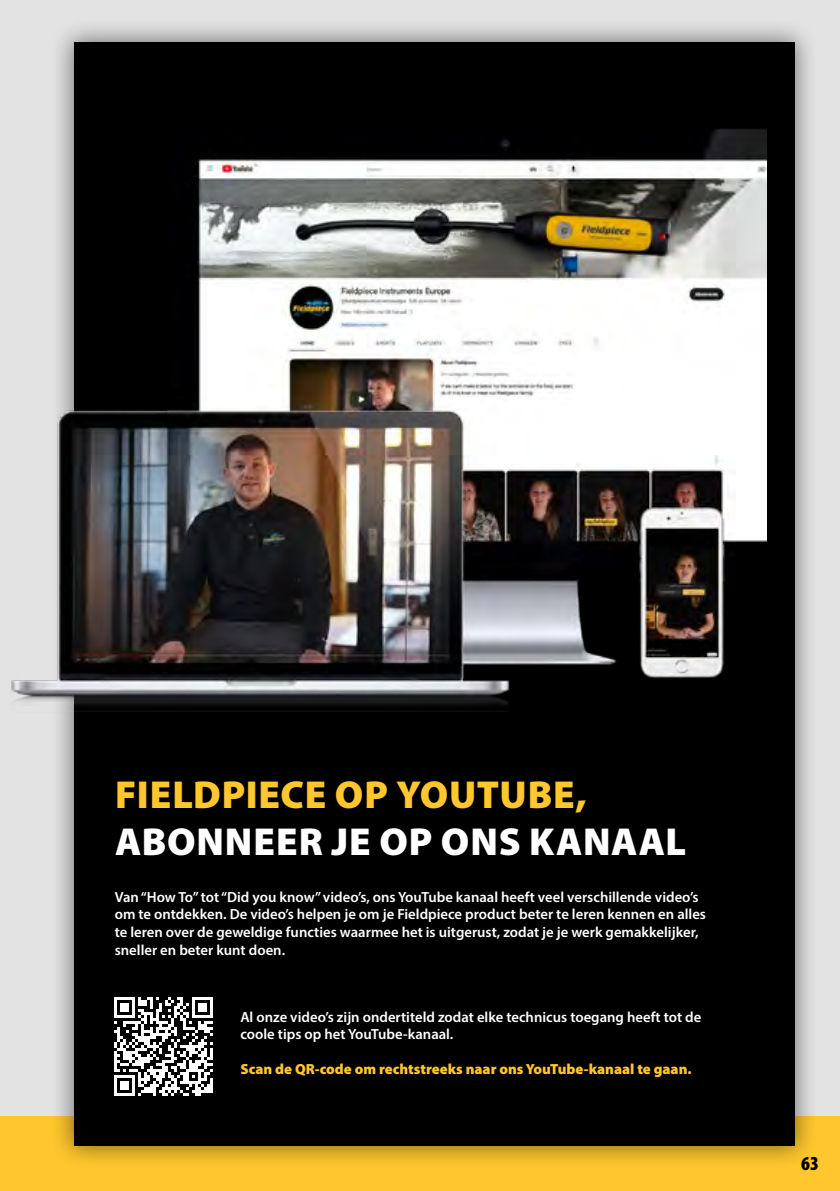
<style>
.page{position:relative;width:840px;height:1191px;background:#fff}
.page>*{position:absolute;margin:0;border:0;box-sizing:border-box;transform-origin:0 0}
.t1{font:900 39.2px "Myriad Pro";letter-spacing:.02em;color:#fff}
.t2{font:900 39.2px "Myriad Pro";letter-spacing:.015em;color:#ffc72d}
.t3{font:900 condensed 20px "Myriad Pro";color:#000}
.t4{font:600 14.6px/17.6px "Myriad Pro";color:#fff}
.t5{font:900 14.6px "Myriad Pro";color:#ffc72d}
</style>
<div class="page">
<div style="left:0;top:1115px;width:839px;height:76px;background:#ffc72d"></div>
<div style="left:0;top:0;width:839px;height:1115px;background:#e3e3e3"></div>
<div style="left:49px;top:17px;width:769px;height:1152px;background:#000;opacity:.5"></div>
<div style="left:74px;top:43px;width:720px;height:1102px;background:#000"></div>
<svg style="left:114px;top:997px;width:99px;height:99px"></svg>
<img style="left:11px;top:88px;width:754px;height:660px">
<h1 class="t2" style="left:115px;top:768px;width:473px">FIELDPIECE OP YOUTUBE,</h1>
<h1 class="t1" style="left:115px;top:815px;width:572px">ABONNEER JE OP ONS KANAAL</h1>
<p class="t4" style="left:115px;top:887px;width:592px">Van “How To” tot “Did you know” video’s, ons YouTube kanaal heeft veel verschillende video’s om te ontdekken. De video’s helpen je om je Fieldpiece product beter te leren kennen en alles te leren over de geweldige functies waarmee het is uitgerust, zodat je je werk gemakkelijker, sneller en beter kunt doen.</p>
<p class="t4" style="left:240px;top:1007px;width:462px">Al onze video’s zijn ondertiteld zodat elke technicus toegang heeft tot de coole tips op het YouTube-kanaal.</p>
<p class="t5" style="left:240px;top:1059px;width:452px">Scan de QR-code om rechtstreeks naar ons YouTube-kanaal te gaan.</p>
<h2 class="t3" style="left:800px;top:1150px;width:19px">63</h2>
</div>
